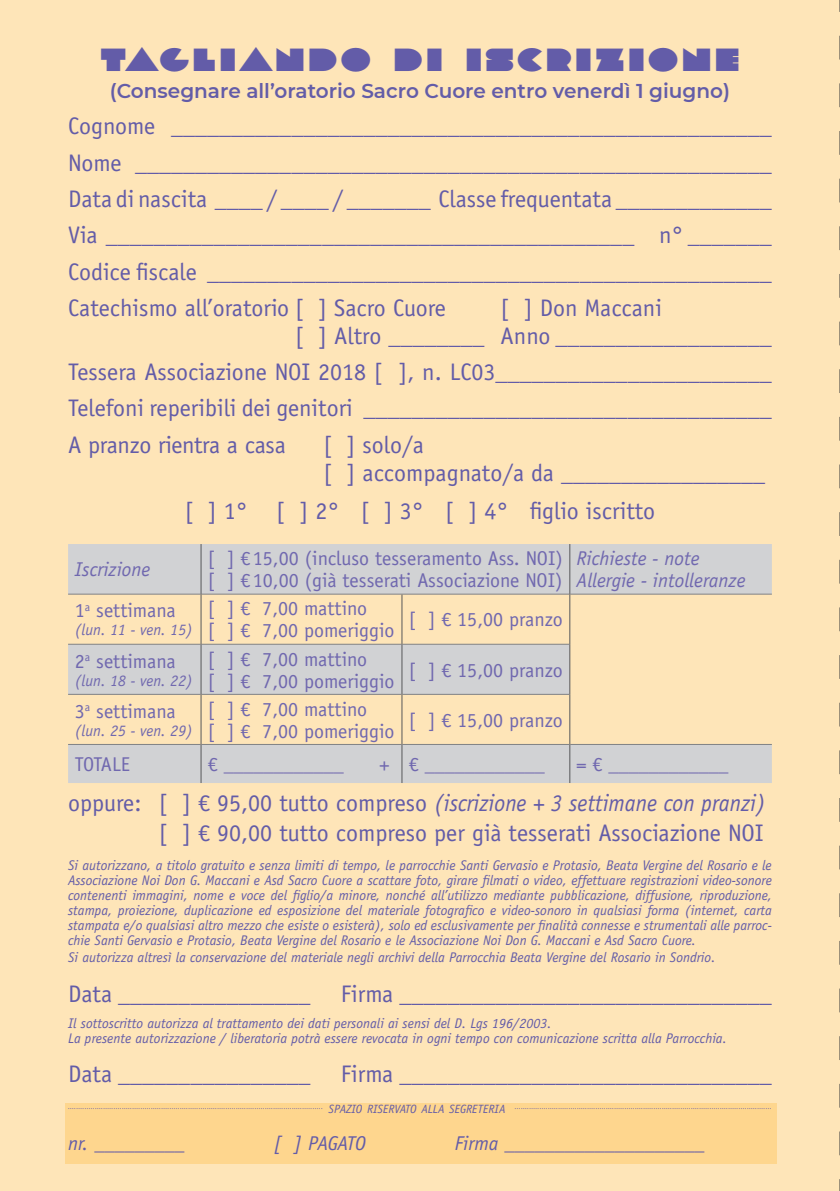
<style>
.page{position:relative;width:840px;height:1191px;background:#fff}
.page>*{position:absolute;margin:0;border:0;box-sizing:border-box;transform-origin:0 0}
.t1{font:32px "Lot";letter-spacing:.1em;color:#635ca8;scale:1.2 1}
.t2{font:24px "Officina Sans Std";color:#635ca8}
.t3{font:italic 24px "Officina Sans Std";color:#635ca8;scale:.94 1}
.t4{font:20px "Officina Sans Std";color:#7068af}
.t5{font:600 20px "Montserrat";color:#635ca8}
.t6{font:italic 20px "Officina Sans Std";color:#7068af}
.t7{font:italic 20px "Officina Sans Std";letter-spacing:-.01em;color:#635ca8}
.t8{font:italic 16px "Officina Sans Std";color:#7068af}
.t9{font:italic 14px/15px "Officina Sans Std";color:#635ca8;text-align:justify}
.t10{font:italic 7px "Officina Sans Std";color:#635ca8}
.s1{font-style:normal}
.s2{font-size:12px}
</style>
<div class="page">
<div style="left:0;top:0;width:839px;height:1191px;background:#fee5b8"></div>
<svg style="left:839px;top:0;width:1px;height:1191px"></svg>
<div style="left:65px;top:1103px;width:711px;height:60px;background:#fed68e"></div>
<svg style="left:68px;top:544px;width:703px;height:239px;fill:#d1d2d4"></svg>
<hr style="left:68px;top:593px;width:132px;height:1px;background:#808285">
<hr style="left:201px;top:593px;width:201px;height:1px;background:#808285">
<hr style="left:402px;top:593px;width:167px;height:1px;background:#808285">
<hr style="left:570px;top:593px;width:201px;height:1px;background:#808285">
<hr style="left:68px;top:644px;width:132px;height:1px;background:#808285">
<hr style="left:201px;top:644px;width:200px;height:1px;background:#808285">
<hr style="left:402px;top:644px;width:167px;height:1px;background:#808285">
<hr style="left:68px;top:694px;width:132px;height:1px;background:#808285">
<hr style="left:201px;top:694px;width:200px;height:1px;background:#808285">
<hr style="left:402px;top:694px;width:167px;height:1px;background:#808285">
<hr style="left:68px;top:744px;width:132px;height:1px;background:#808285">
<hr style="left:201px;top:744px;width:200px;height:1px;background:#808285">
<hr style="left:402px;top:744px;width:167px;height:1px;background:#808285">
<hr style="left:570px;top:744px;width:201px;height:1px;background:#808285">
<hr style="left:200px;top:544px;width:1px;height:50px;background:#57585a">
<hr style="left:569px;top:544px;width:1px;height:50px;background:#57585a">
<hr style="left:200px;top:594px;width:1px;height:50px;background:#57585a">
<hr style="left:401px;top:594px;width:1px;height:50px;background:#57585a">
<hr style="left:569px;top:594px;width:1px;height:50px;background:#57585a">
<hr style="left:200px;top:644px;width:1px;height:50px;background:#57585a">
<hr style="left:401px;top:644px;width:1px;height:50px;background:#57585a">
<hr style="left:569px;top:644px;width:1px;height:50px;background:#57585a">
<hr style="left:200px;top:694px;width:1px;height:50px;background:#57585a">
<hr style="left:401px;top:694px;width:1px;height:50px;background:#57585a">
<hr style="left:569px;top:694px;width:1px;height:50px;background:#57585a">
<hr style="left:200px;top:744px;width:1px;height:39px;background:#57585a">
<hr style="left:401px;top:744px;width:1px;height:39px;background:#57585a">
<hr style="left:569px;top:744px;width:1px;height:39px;background:#57585a">
<p class="t1" style="left:100px;top:47px;width:534px">TAGLIANDO DI ISCRIZIONE</p>
<p class="t5" style="left:110px;top:76px;width:621px">(Consegnare all’oratorio Sacro Cuore entro venerdì 1 giugno)</p>
<p class="t2" style="left:68px;top:112px;width:704px">Cognome __________________________________________________</p>
<p class="t2" style="left:68px;top:148px;width:704px">Nome _____________________________________________________</p>
<p class="t2" style="left:68px;top:185px;width:705px">Data di nascita ____ / ____ / _______ Classe frequentata _____________</p>
<p class="t2" style="left:68px;top:221px;width:704px">Via ____________________________________________ n° _______</p>
<p class="t2" style="left:68px;top:257px;width:704px">Codice fiscale _______________________________________________</p>
<p class="t2" style="left:68px;top:294px;width:379px">Catechismo all’oratorio [ ] Sacro Cuore</p>
<p class="t2" style="left:500px;top:294px;width:163px">[ ] Don Maccani</p>
<p class="t2" style="left:295px;top:321px;width:478px">[ ] Altro ________ Anno __________________</p>
<p class="t2" style="left:68px;top:358px;width:704px">Tessera Associazione NOI 2018 [ ], n. LC03_______________________</p>
<p class="t2" style="left:68px;top:394px;width:704px">Telefoni reperibili dei genitori __________________________________</p>
<p class="t2" style="left:68px;top:431px;width:219px">A pranzo rientra a casa</p>
<p class="t2" style="left:323px;top:431px;width:102px">[ ] solo/a</p>
<p class="t2" style="left:323px;top:458px;width:443px">[ ] accompagnato/a da _________________</p>
<p class="t2" style="left:185px;top:497px;width:472px">[ ] 1° [ ] 2° [ ] 3° [ ] 4° figlio iscritto</p>
<p class="t6" style="left:75px;top:558px;width:77px">Iscrizione</p>
<p class="t4" style="left:208px;top:547px;width:356px">[ ] €15,00 (incluso tesseramento Ass. NOI)</p>
<p class="t4" style="left:208px;top:569px;width:356px">[ ] €10,00 (già tesserati Associazione NOI)</p>
<p class="t6" style="left:576px;top:547px;width:124px">Richieste - note</p>
<p class="t6" style="left:576px;top:569px;width:170px">Allergie - intolleranze</p>
<p class="t4" style="left:75px;top:599px;width:102px">1<sup>a</sup> settimana</p>
<p class="t8" style="left:75px;top:621px;width:119px">(lun. 11 - ven. 15)</p>
<p class="t4" style="left:208px;top:597px;width:161px">[ ] € 7,00 mattino</p>
<p class="t4" style="left:208px;top:619px;width:188px">[ ] € 7,00 pomeriggio</p>
<p class="t4" style="left:408px;top:608px;width:156px">[ ] € 15,00 pranzo</p>
<p class="t4" style="left:75px;top:649px;width:102px">2<sup>a</sup> settimana</p>
<p class="t8" style="left:75px;top:671px;width:119px">(lun. 18 - ven. 22)</p>
<p class="t4" style="left:208px;top:647px;width:161px">[ ] € 7,00 mattino</p>
<p class="t4" style="left:208px;top:669px;width:188px">[ ] € 7,00 pomeriggio</p>
<p class="t4" style="left:408px;top:658px;width:156px">[ ] € 15,00 pranzo</p>
<p class="t4" style="left:75px;top:699px;width:102px">3<sup>a</sup> settimana</p>
<p class="t8" style="left:75px;top:721px;width:119px">(lun. 25 - ven. 29)</p>
<p class="t4" style="left:208px;top:697px;width:161px">[ ] € 7,00 mattino</p>
<p class="t4" style="left:208px;top:719px;width:188px">[ ] € 7,00 pomeriggio</p>
<p class="t4" style="left:408px;top:708px;width:156px">[ ] € 15,00 pranzo</p>
<p class="t4" style="left:75px;top:752px;width:57px">TOTALE</p>
<p class="t4" style="left:208px;top:752px;width:137px">€ ____________</p>
<p class="t4" style="left:379px;top:752px;width:11px">+</p>
<p class="t4" style="left:408px;top:752px;width:137px">€ ____________</p>
<p class="t4" style="left:576px;top:752px;width:153px">= € ____________</p>
<p class="t3" style="left:68px;top:789px;width:743px"><span class="s1">oppure: [ ] € 95,00 tutto compreso</span> (iscrizione + 3 settimane con pranzi)</p>
<p class="t2" style="left:159px;top:819px;width:606px">[ ] € 90,00 tutto compreso per già tesserati Associazione NOI</p>
<p class="t9" style="left:68px;top:858px;width:705px">Si autorizzano, a titolo gratuito e senza limiti di tempo, le parrocchie Santi Gervasio e Protasio, Beata Vergine del Rosario e le Associazione Noi Don G. Maccani e Asd Sacro Cuore a scattare foto, girare filmati o video, effettuare registrazioni video-sonore contenenti immagini, nome e voce del figlio/a minore, nonché all’utilizzo mediante pubblicazione, diffusione, riproduzione, stampa, proiezione, duplicazione ed esposizione del materiale fotografico e video-sonoro in qualsiasi forma (internet, carta stampata e/o qualsiasi altro mezzo che esiste o esisterà), solo ed esclusivamente per finalità connesse e strumentali alle parroc&shy;chie Santi Gervasio e Protasio, Beata Vergine del Rosario e le Associazione Noi Don G. Maccani e Asd Sacro Cuore.</p>
<p class="t9" style="left:68px;top:950px;width:648px">Si autorizza altresì la conservazione del materiale negli archivi della Parrocchia Beata Vergine del Rosario in Sondrio.</p>
<p class="t2" style="left:68px;top:979px;width:244px">Data ________________</p>
<p class="t2" style="left:340px;top:979px;width:432px">Firma _______________________________</p>
<p class="t9" style="left:68px;top:1015px;width:484px">Il sottoscritto autorizza al trattamento dei dati personali ai sensi del D. Lgs 196/2003.</p>
<p class="t9" style="left:68px;top:1030px;width:660px">La presente autorizzazione / liberatoria potrà essere revocata in ogni tempo con comunicazione scritta alla Parrocchia.</p>
<p class="t2" style="left:68px;top:1060px;width:244px">Data ________________</p>
<p class="t2" style="left:340px;top:1060px;width:432px">Firma _______________________________</p>
<p class="t10" style="left:68px;top:1102px;width:705px">........................................................................................................................... <span class="s2">SPAZIO RISERVATO ALLA SEGRETERIA</span> ............................................................................................................................</p>
<p class="t7" style="left:68px;top:1131px;width:118px">nr. _________</p>
<p class="t7" style="left:273px;top:1131px;width:94px">[ ] PAGATO</p>
<p class="t7" style="left:454px;top:1131px;width:251px">Firma ____________________</p>
</div>
